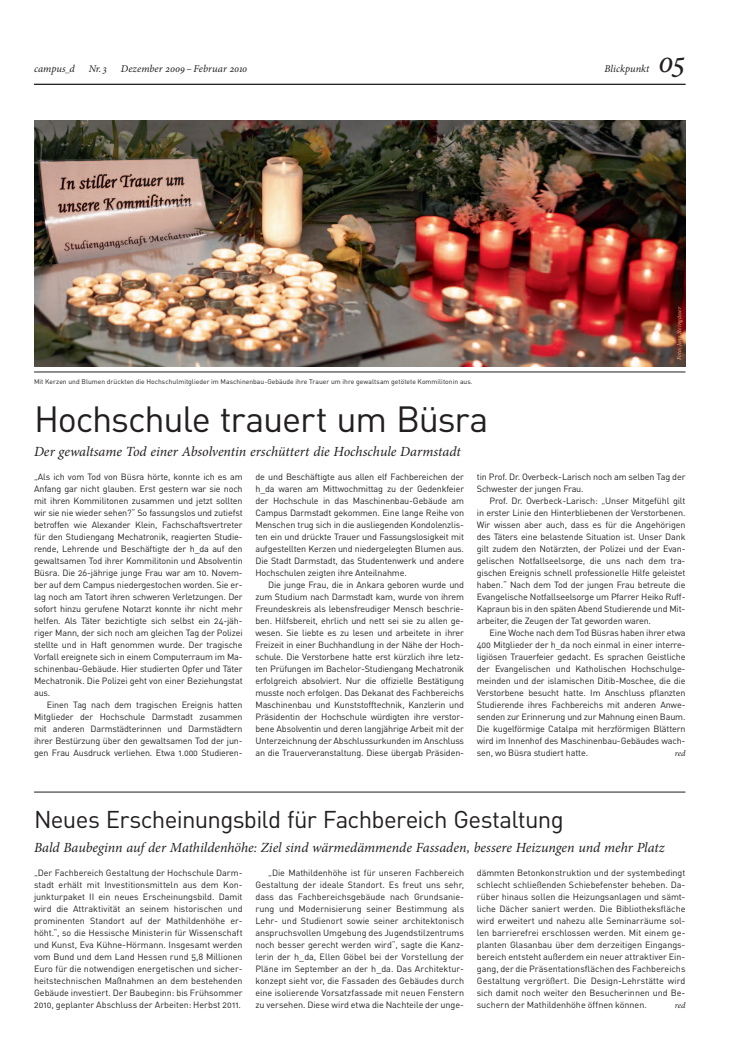
<style>
.page{position:relative;width:738px;height:1063px;background:#fff}
.page>*{position:absolute;margin:0;border:0;box-sizing:border-box;transform-origin:0 0}
.t1{font:36px "DINOT";letter-spacing:-.035em;color:#231f20}
.t2{font:italic 32px "Minion Pro";color:#231f20}
.t3{font:24px "DINOT";letter-spacing:-.03em;color:#231f20}
.t4{font:italic 14px "Minion Pro";color:#231f20}
.t5{font:italic 10.4px "Minion Pro";color:#231f20}
.t6{font:9px/12px "DINOT";letter-spacing:-.015em;color:#231f20;text-align:justify}
.t7{font:italic 8.5px "Minion Pro";letter-spacing:-.01em;color:#231f20}
.t8{font:6.8px "DINOT";color:#231f20}
.t9{font:italic 6px "Minion Pro";letter-spacing:.025em;color:#f2b986}
</style>
<div class="page">
<hr style="left:34px;top:84px;width:651px;height:1px;background:#231f20">
<img style="left:34px;top:120px;width:651px;height:246px">
<hr style="left:34px;top:372px;width:651px;height:1px;background:#231f20">
<hr style="left:34px;top:792px;width:651px;height:1px;background:#231f20">
<p class="t5" style="left:34px;top:62px;width:42px">campus d</p>
<p class="t5" style="left:89px;top:62px;width:20px">Nr. 3</p>
<p class="t5" style="left:121px;top:62px;width:128px">Dezember 2009 – Februar 2010</p>
<p class="t5" style="left:604px;top:62px;width:46px">Blickpunkt</p>
<h2 class="t2" style="left:657px;top:40px;width:29px">05</h2>
<p class="t8" style="left:34px;top:377px;width:440px">Mit Kerzen und Blumen drückten die Hochschulmitglieder im Maschinenbau-Gebäude ihre Trauer um ihre gewaltsam getötete Kommilitonin aus.</p>
<h1 class="t1" style="left:34px;top:395px;width:455px">Hochschule trauert um Büsra</h1>
<h3 class="t4" style="left:34px;top:442px;width:428px">Der gewaltsame Tod einer Absolventin erschüttert die Hochschule Darmstadt</h3>
<p class="t9" style="left:674px;top:360px;width:55px;rotate:-90deg">Foto: Jens Steingässer</p>
<p class="t6" style="left:34px;top:470px;width:210px">„Als ich vom Tod von Büsra hörte, konnte ich es am Anfang gar nicht glauben. Erst gestern war sie noch mit ihren Kommilitonen zusammen und jetzt sollten wir sie nie wieder sehen?“ So fassungslos und zutiefst betroffen wie Alexander Klein, Fachschaftsvertreter für den Studiengang Mechatronik, reagierten Studie&shy;rende, Lehrende und Beschäftigte der h_da auf den gewaltsamen Tod ihrer Kommilitonin und Absolventin Büsra. Die 26-jährige junge Frau war am 10. Novem&shy;ber auf dem Campus niedergestochen worden. Sie er&shy;lag noch am Tatort ihren schweren Verletzungen. Der sofort hinzu gerufene Notarzt konnte ihr nicht mehr helfen. Als Täter bezichtigte sich selbst ein 24-jäh&shy;riger Mann, der sich noch am gleichen Tag der Polizei stellte und in Haft genommen wurde. Der tragische Vorfall ereignete sich in einem Computerraum im Ma&shy;schinenbau-Gebäude. Hier studierten Opfer und Täter Mechatronik. Die Polizei geht von einer Beziehungstat aus.</p>
<p class="t6" style="left:34px;top:698px;width:210px;text-indent:13px">Einen Tag nach dem tragischen Ereignis hatten Mitglieder der Hochschule Darmstadt zusammen mit anderen Darmstädterinnen und Darmstädtern ihrer Bestürzung über den gewaltsamen Tod der jun&shy;gen Frau Ausdruck verliehen. Etwa 1.000 Studieren-</p>
<p class="t6" style="left:255px;top:470px;width:210px">de und Beschäftigte aus allen elf Fachbereichen der h_da waren am Mittwochmittag zu der Gedenkfeier der Hochschule in das Maschinenbau-Gebäude am Campus Darmstadt gekommen. Eine lange Reihe von Menschen trug sich in die ausliegenden Kondolenzlis&shy;ten ein und drückte Trauer und Fassungslosigkeit mit aufgestellten Kerzen und niedergelegten Blumen aus.<br>Die Stadt Darmstadt, das Studentenwerk und andere Hochschulen zeigten ihre Anteilnahme.</p>
<p class="t6" style="left:255px;top:578px;width:210px;text-indent:13px">Die junge Frau, die in Ankara geboren wurde und zum Studium nach Darmstadt kam, wurde von ihrem Freundeskreis als lebensfreudiger Mensch beschrie&shy;ben. Hilfsbereit, ehrlich und nett sei sie zu allen ge&shy;wesen. Sie liebte es zu lesen und arbeitete in ihrer Freizeit in einer Buchhandlung in der Nähe der Hoch&shy;schule. Die Verstorbene hatte erst kürzlich ihre letz&shy;ten Prüfungen im Bachelor-Studiengang Mechatronik erfolgreich absolviert. Nur die offizielle Bestätigung musste noch erfolgen. Das Dekanat des Fachbereichs Maschinenbau und Kunststofftechnik, Kanzlerin und Präsidentin der Hochschule würdigten ihre verstor&shy;bene Absolventin und deren langjährige Arbeit mit der Unterzeichnung der Abschlussurkunden im Anschluss an die Trauerveranstaltung. Diese übergab Präsiden-</p>
<p class="t6" style="left:476px;top:470px;width:210px">tin Prof. Dr. Overbeck-Larisch noch am selben Tag der<br>Schwester der jungen Frau.</p>
<p class="t6" style="left:476px;top:494px;width:210px;text-indent:13px">Prof. Dr. Overbeck-Larisch: „Unser Mitgefühl gilt in erster Linie den Hinterbliebenen der Verstorbenen.<br>Wir wissen aber auch, dass es für die Angehörigen des Täters eine belastende Situation ist. Unser Dank gilt zudem den Notärzten, der Polizei und der Evan&shy;gelischen Notfallseelsorge, die uns nach dem tra&shy;gischen Ereignis schnell professionelle Hilfe geleistet haben.“ Nach dem Tod der jungen Frau betreute die Evangelische Notfallseelsorge um Pfarrer Heiko Ruff-Kapraun bis in den späten Abend Studierende und Mit&shy;arbeiter, die Zeugen der Tat geworden waren.</p>
<p class="t6" style="left:476px;top:626px;width:210px;text-indent:13px">Eine Woche nach dem Tod Büsras haben ihrer etwa 400 Mitglieder der h_da noch einmal in einer interre&shy;ligiösen Trauerfeier gedacht. Es sprachen Geistliche der Evangelischen und Katholischen Hochschulge&shy;meinden und der islamischen Ditib-Moschee, die die Verstorbene besucht hatte. Im Anschluss pflanzten Studierende ihres Fachbereichs mit anderen Anwe&shy;senden zur Erinnerung und zur Mahnung einen Baum.<br>Die kugelförmige Catalpa mit herzförmigen Blättern wird im Innenhof des Maschinenbau-Gebäudes wach&shy;sen, wo Büsra studiert hatte.</p>
<p class="t7" style="left:674px;top:748px;width:12px">red</p>
<h3 class="t3" style="left:34px;top:803px;width:530px">Neues Erscheinungsbild für Fachbereich Gestaltung</h3>
<h3 class="t4" style="left:34px;top:838px;width:631px">Bald Baubeginn auf der Mathildenhöhe: Ziel sind wärmedämmende Fassaden, bessere Heizungen und mehr Platz</h3>
<p class="t6" style="left:34px;top:866px;width:210px">„Der Fachbereich Gestaltung der Hochschule Darm&shy;stadt erhält mit Investitionsmitteln aus dem Kon&shy;junkturpaket II ein neues Erscheinungsbild. Damit wird die Attraktivität an seinem historischen und prominenten Standort auf der Mathildenhöhe er&shy;höht.“, so die Hessische Ministerin für Wissenschaft und Kunst, Eva Kühne-Hörmann. Insgesamt werden vom Bund und dem Land Hessen rund 5,8 Millionen Euro für die notwendigen energetischen und sicher&shy;heitstechnischen Maßnahmen an dem bestehenden Gebäude investiert. Der Baubeginn: bis Frühsommer 2010, geplanter Abschluss der Arbeiten: Herbst 2011.</p>
<p class="t6" style="left:255px;top:866px;width:210px;text-indent:13px">„Die Mathildenhöhe ist für unseren Fachbereich Gestaltung der ideale Standort. Es freut uns sehr, dass das Fachbereichsgebäude nach Grundsanie&shy;rung und Modernisierung seiner Bestimmung als Lehr- und Studienort sowie seiner architektonisch anspruchsvollen Umgebung des Jugendstilzentrums noch besser gerecht werden wird“, sagte die Kanz&shy;lerin der h_da, Ellen Göbel bei der Vorstellung der Pläne im September an der h_da. Das Architektur&shy;konzept sieht vor, die Fassaden des Gebäudes durch eine isolierende Vorsatzfassade mit neuen Fenstern zu versehen. Diese wird etwa die Nachteile der unge-</p>
<p class="t6" style="left:476px;top:866px;width:210px">dämmten Betonkonstruktion und der systembedingt schlecht schließenden Schiebefenster beheben. Da&shy;rüber hinaus sollen die Heizungsanlagen und sämt&shy;liche Dächer saniert werden. Die Bibliotheksfläche wird erweitert und nahezu alle Seminarräume sol&shy;len barrierefrei erschlossen werden. Mit einem ge&shy;planten Glasanbau über dem derzeitigen Eingangs&shy;bereich entsteht außerdem ein neuer attraktiver Ein&shy;gang, der die Präsentationsflächen des Fachbereichs Gestaltung vergrößert. Die Design-Lehrstätte wird sich damit noch weiter den Besucherinnen und Be&shy;suchern der Mathildenhöhe öffnen können.</p>
<p class="t7" style="left:674px;top:1000px;width:12px">red</p>
</div>
